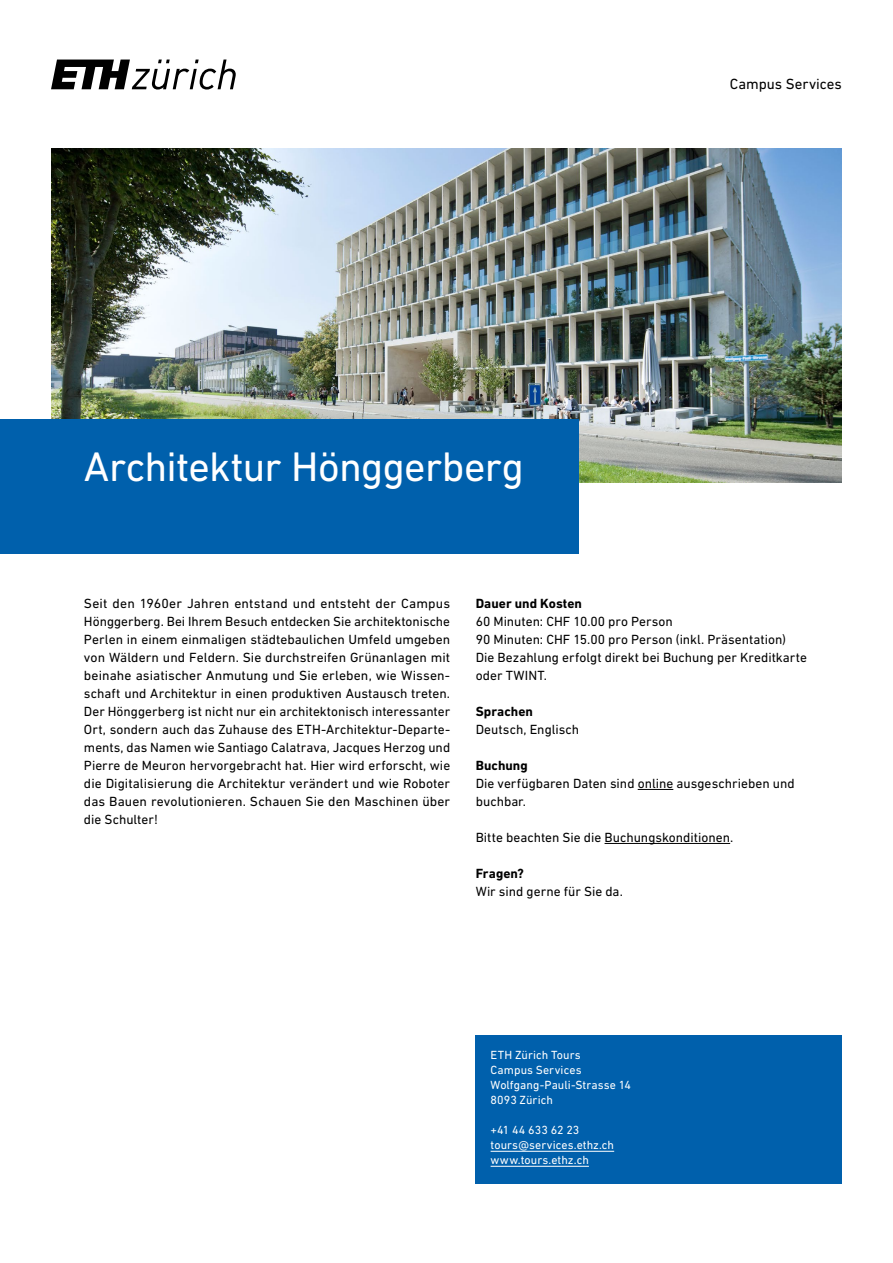
<style>
.page{position:relative;width:893px;height:1263px;background:#fff}
.page>*{position:absolute;margin:0;border:0;box-sizing:border-box;transform-origin:0 0}
.t1{font:42px "DIN Next W1 G";letter-spacing:-.02em;color:#fff}
.t2{font:15px "DIN Next W1 G";color:#000}
.t3{font:13.5px/18px "DIN Next W1 G";color:#000}
.t4{font:700 13.5px "DIN Next W1 G";letter-spacing:.005em;color:#000}
.t5{font:12px/15px "DIN Next W1 G";letter-spacing:.005em;color:#fff}
</style>
<div class="page">
<svg style="left:51px;top:60px;width:185px;height:30px"></svg>
<img style="left:51px;top:149px;width:791px;height:333px">
<div style="left:0;top:419px;width:578px;height:135px;background:#0060ac"></div>
<hr style="left:638px;top:789px;width:35px;height:1px;background:#000">
<hr style="left:605px;top:843px;width:125px;height:1px;background:#000">
<div style="left:476px;top:1035px;width:366px;height:148px;background:#0060ac"></div>
<hr style="left:491px;top:1151px;width:123px;height:1px;background:#fff">
<hr style="left:491px;top:1166px;width:98px;height:1px;background:#fff">
<h1 class="t1" style="left:84px;top:442px;width:441px">Architektur Hönggerberg</h1>
<p class="t2" style="left:730px;top:76px;width:113px">Campus Services</p>
<p class="t3" style="left:84px;top:594px;width:368px;text-align:justify">Seit den 1960er Jahren entstand und entsteht der Campus Hönggerberg. Bei Ihrem Besuch entdecken Sie architektonische Perlen in einem einmaligen städtebaulichen Umfeld umgeben von Wäldern und Feldern. Sie durchstreifen Grünanlagen mit beinahe asiatischer Anmutung und Sie erleben, wie Wissen&shy;schaft und Architektur in einen produktiven Austausch treten.<br>Der Hönggerberg ist nicht nur ein architektonisch interessanter Ort, sondern auch das Zuhause des ETH-Architektur-Departe&shy;ments, das Namen wie Santiago Calatrava, Jacques Herzog und Pierre de Meuron hervorgebracht hat. Hier wird erforscht, wie die Digitalisierung die Architektur verändert und wie Roboter das Bauen revolutionieren. Schauen Sie den Maschinen über die Schulter!</p>
<p class="t4" style="left:476px;top:596px;width:108px">Dauer und Kosten</p>
<p class="t3" style="left:476px;top:612px;width:333px">60 Minuten: CHF 10.00 pro Person<br>90 Minuten: CHF 15.00 pro Person (inkl. Präsentation)<br>Die Bezahlung erfolgt direkt bei Buchung per Kreditkarte oder TWINT.</p>
<p class="t4" style="left:476px;top:703px;width:59px">Sprachen</p>
<p class="t3" style="left:476px;top:720px;width:105px">Deutsch, Englisch</p>
<p class="t4" style="left:476px;top:757px;width:54px">Buchung</p>
<p class="t3" style="left:476px;top:774px;width:320px">Die verfügbaren Daten sind online ausgeschrieben und buchbar.</p>
<p class="t3" style="left:476px;top:828px;width:259px">Bitte beachten Sie die Buchungskonditionen.</p>
<p class="t4" style="left:476px;top:865px;width:50px">Fragen?</p>
<p class="t3" style="left:476px;top:882px;width:149px">Wir sind gerne für Sie da.</p>
<p class="t5" style="left:491px;top:1047px;width:142px">ETH Zürich Tours<br>Campus Services<br>Wolfgang-Pauli-Strasse 14<br>8093 Zürich</p>
<p class="t5" style="left:491px;top:1122px;width:125px">+41 44 633 62 23 tours@services.ethz.ch www.tours.ethz.ch</p>
</div>
